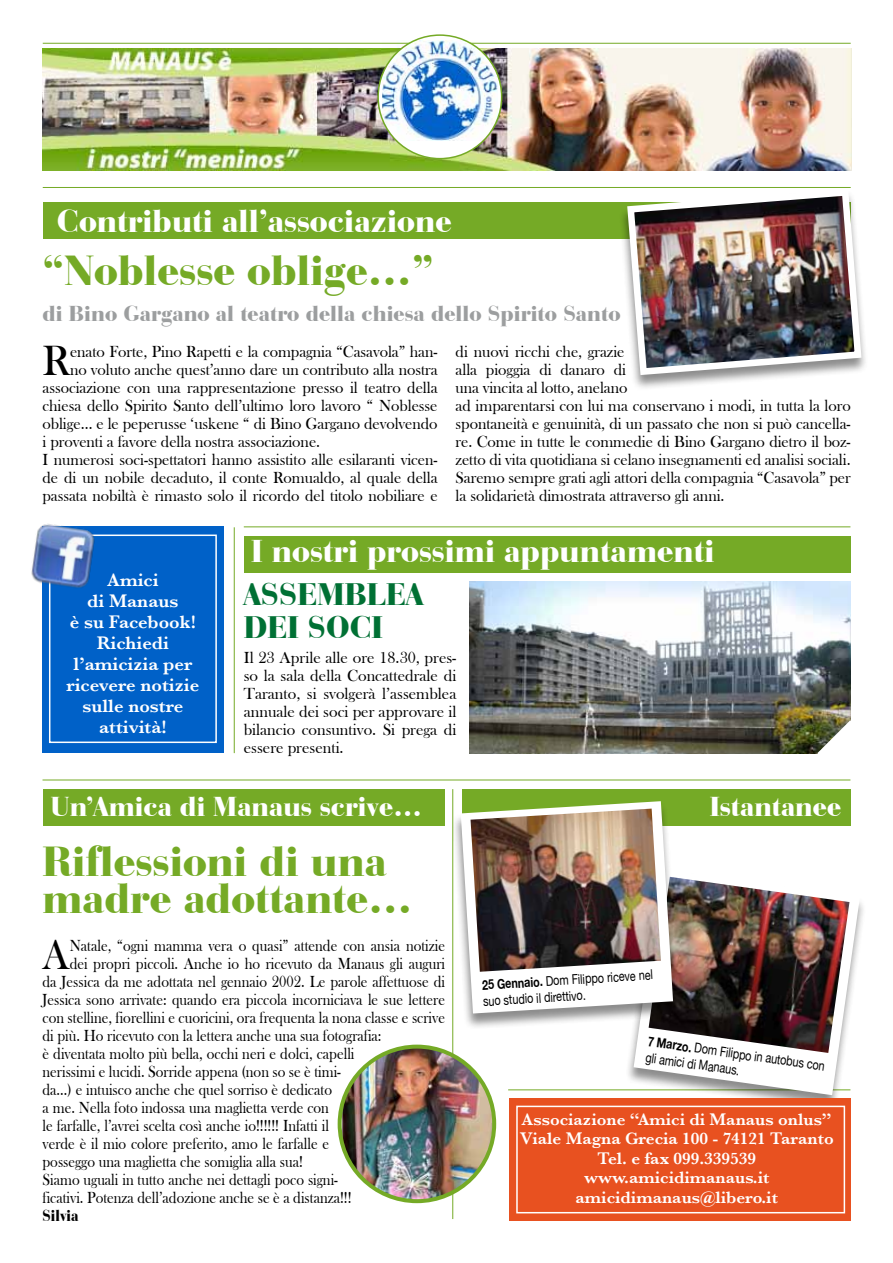
<style>
.page{position:relative;width:893px;height:1263px;background:#fff}
.page>*{position:absolute;margin:0;border:0;box-sizing:border-box;transform-origin:0 0}
.t1{font:900 43.8px/37.5px "Bauer Bodoni BT";color:#75aa26}
.t2{font:43.5px "Bask Old Face";color:#000}
.t3{font:43.5px "Bask Old Face";color:#000;scale:.9 1}
.t4{font:900 32.85px "Bauer Bodoni BT";color:#fff}
.t5{font:900 32.4px/32.4px "Bauer Bodoni BT";color:#007034}
.t6{font:900 28.5px "Bauer Bodoni BT";color:#fff}
.t7{font:900 22.5px "Bauer Bodoni BT";color:#9c9e9f}
.t8{font:600 18.75px/21px "Baskerville";color:#fff;text-align:center}
.t9{font:600 17.25px/19.5px "Baskerville";color:#fff;text-align:center}
.t10{font:16.5px/18px "Bask Old Face";letter-spacing:-.005em;color:#000;text-align:justify}
.t11{font:16.5px "Bask Old Face";letter-spacing:-.005em;color:#000;scale:.9 1}
.t12{font:900 16.5px "Bauer Bodoni BT";color:#000;scale:.9 1}
.t13{font:13.5px/16.2px "Helvetica Neue";color:#000;scale:.8 1}
.s1{font-weight:700}
</style>
<div class="page">
<hr style="left:508px;top:1089px;width:342px;height:1px;background:#75aa26">
<svg style="left:630px;top:902px;width:233px;height:197px"></svg>
<img style="left:649px;top:878px;width:200px;height:175px">
<img style="left:469px;top:581px;width:381px;height:172px">
<svg style="left:817px;top:720px;width:34px;height:61px"></svg>
<div style="left:43px;top:202px;width:808px;height:36px;background:#75aa26"></div>
<div style="left:244px;top:537px;width:606px;height:36px;background:#75aa26"></div>
<div style="left:43px;top:789px;width:401px;height:36px;background:#75aa26"></div>
<div style="left:462px;top:789px;width:388px;height:36px;background:#75aa26"></div>
<div style="left:509px;top:1098px;width:341px;height:123px;background:#e85120"></div>
<div style="left:43px;top:526px;width:181px;height:227px;background:#0061c8"></div>
<div style="left:516px;top:1106px;width:329px;height:107px;border:2px solid #fff"></div>
<div style="left:49px;top:534px;width:168px;height:209px;border:2px solid #fff"></div>
<img style="left:43px;top:49px;width:809px;height:121px">
<hr style="left:43px;top:43px;width:808px;height:1px;background:#75aa26">
<hr style="left:43px;top:187px;width:808px;height:1px;background:#75aa26">
<hr style="left:244px;top:526px;width:606px;height:1px;background:#75aa26">
<hr style="left:234px;top:527px;width:1px;height:226px;background:#75aa26">
<hr style="left:43px;top:780px;width:807px;height:1px;background:#75aa26">
<hr style="left:452px;top:789px;width:1px;height:430px;background:#75aa26">
<img style="left:31px;top:524px;width:67px;height:67px">
<svg style="left:378px;top:35px;width:124px;height:124px"></svg>
<img style="left:382px;top:41px;width:115px;height:99px">
<div style="left:618px;top:189px;width:249px;height:202px;background:#000;opacity:.45"></div>
<img style="left:624px;top:187px;width:241px;height:192px">
<div style="left:451px;top:801px;width:228px;height:228px;background:#000;opacity:.45"></div>
<svg style="left:457px;top:801px;width:219px;height:216px"></svg>
<img style="left:470px;top:808px;width:191px;height:164px">
<img style="left:342px;top:1046px;width:152px;height:155px">
<div style="left:338px;top:1044px;width:158px;height:159px;border:4px solid #75aa26;border-radius:50%"></div>
<h3 class="t4" style="left:57px;top:200px;width:397px">Contributi all’associazione</h3>
<h1 class="t1" style="left:43px;top:251px;width:393px">“Noblesse oblige…”</h1>
<h3 class="t7" style="left:43px;top:300px;width:580px">di Bino Gargano al teatro della chiesa dello Spirito Santo</h3>
<h2 class="t2" style="left:43px;top:337px;width:29px">R</h2>
<p class="t10" style="left:70px;top:343px;width:369px">enato Forte, Pino Rapetti e la compagnia “Casavola” han-</p>
<p class="t10" style="left:70px;top:361px;width:369px">no voluto anche quest’anno dare un contributo alla nostra</p>
<p class="t10" style="left:43px;top:379px;width:397px">associazione con una rappresentazione presso il teatro della</p>
<p class="t10" style="left:43px;top:397px;width:397px">chiesa dello Spirito Santo dell’ultimo loro lavoro “ Noblesse</p>
<p class="t10" style="left:43px;top:415px;width:397px">oblige… e le peperusse ‘uskene “ di Bino Gargano devolvendo</p>
<p class="t10" style="left:43px;top:433px;width:279px">i proventi a favore della nostra associazione.</p>
<p class="t10" style="left:43px;top:451px;width:397px">I numerosi soci-spettatori hanno assistito alle esilaranti vicen-</p>
<p class="t10" style="left:43px;top:469px;width:397px">de di un nobile decaduto, il conte Romualdo, al quale della</p>
<p class="t10" style="left:43px;top:487px;width:397px">passata nobiltà è rimasto solo il ricordo del titolo nobiliare e</p>
<p class="t10" style="left:456px;top:343px;width:397px;text-align:left">di nuovi ricchi che, grazie<br>alla pioggia di danaro di<br>una vincita al lotto, anelano<br>ad imparentarsi con lui ma conservano i modi, in tutta la loro spontaneità e genuinità, di un passato che non si può cancella&shy;re. Come in tutte le commedie di Bino Gargano dietro il boz&shy;zetto di vita quotidiana si celano insegnamenti ed analisi sociali.<br>Saremo sempre grati agli attori della compagnia “Casavola” per la solidarietà dimostrata attraverso gli anni.</p>
<h3 class="t4" style="left:251px;top:531px;width:465px">I nostri prossimi appuntamenti</h3>
<p class="t8" style="left:67px;top:569px;width:134px">Amici<br>di Manaus<br>è su Facebook!<br>Richiedi l’amicizia per ricevere notizie sulle nostre attività!</p>
<h3 class="t5" style="left:244px;top:577px;width:181px">ASSEMBLEA<br>DEI SOCI</h3>
<p class="t10" style="left:244px;top:649px;width:214px">Il 23 Aprile alle ore 18.30, pres&shy;so la sala della Concattedrale di Taranto, si svolgerà l’assemblea annuale dei soci per approvare il bilancio consuntivo. Si prega di essere presenti.</p>
<h3 class="t6" style="left:51px;top:788px;width:373px">Un’Amica di Manaus scrive…</h3>
<h3 class="t6" style="left:710px;top:788px;width:133px">Istantanee</h3>
<h1 class="t1" style="left:43px;top:841px;width:371px">Riflessioni di una madre adottante…</h1>
<h2 class="t3" style="left:43px;top:931px;width:32px">A</h2>
<p class="t11" style="left:70px;top:936px;width:419px">Natale, “ogni mamma vera o quasi” attende con ansia notizie</p>
<p class="t11" style="left:70px;top:954px;width:419px">dei propri piccoli. Anche io ho ricevuto da Manaus gli auguri</p>
<p class="t11" style="left:43px;top:972px;width:449px">da Jessica da me adottata nel gennaio 2002. Le parole affettuose di</p>
<p class="t11" style="left:43px;top:990px;width:449px">Jessica sono arrivate: quando era piccola incorniciava le sue lettere</p>
<p class="t11" style="left:43px;top:1008px;width:449px">con stelline, fiorellini e cuoricini, ora frequenta la nona classe e scrive</p>
<p class="t11" style="left:43px;top:1026px;width:378px">di più. Ho ricevuto con la lettera anche una sua fotografia:</p>
<p class="t11" style="left:43px;top:1044px;width:348px">è diventata molto più bella, occhi neri e dolci, capelli</p>
<p class="t11" style="left:43px;top:1062px;width:333px">nerissimi e lucidi. Sorride appena (non so se è timi-</p>
<p class="t11" style="left:43px;top:1080px;width:323px">da…) e intuisco anche che quel sorriso è dedicato</p>
<p class="t11" style="left:43px;top:1099px;width:320px">a me. Nella foto indossa una maglietta verde con</p>
<p class="t11" style="left:43px;top:1117px;width:320px">le farfalle, l’avrei scelta così anche io!!!!!! Infatti il</p>
<p class="t11" style="left:43px;top:1135px;width:320px">verde è il mio colore preferito, amo le farfalle e</p>
<p class="t11" style="left:43px;top:1153px;width:291px">posseggo una maglietta che somiglia alla sua!</p>
<p class="t11" style="left:43px;top:1171px;width:330px">Siamo uguali in tutto anche nei dettagli poco signi-</p>
<p class="t11" style="left:43px;top:1189px;width:345px">ficativi. Potenza dell’adozione anche se è a distanza!!!</p>
<p class="t12" style="left:43px;top:1205px;width:42px">Silvia</p>
<p class="t13" style="left:482px;top:975px;width:216px;line-height:16.6px;rotate:-3deg"><span class="s1">25 Gennaio.</span> Dom Filippo riceve nel suo studio il direttivo.</p>
<p class="t13" style="left:649px;top:1033px;width:224px;rotate:8deg"><span class="s1">7 Marzo.</span> Dom Filippo in autobus con gli amici di Manaus.</p>
<p class="t9" style="left:520px;top:1109px;width:315px">Associazione “Amici di Manaus onlus”<br>Viale Magna Grecia 100 - 74121 Taranto<br>Tel. e fax 099.339539 www.amicidimanaus.it amicidimanaus@libero.it</p>
</div>
